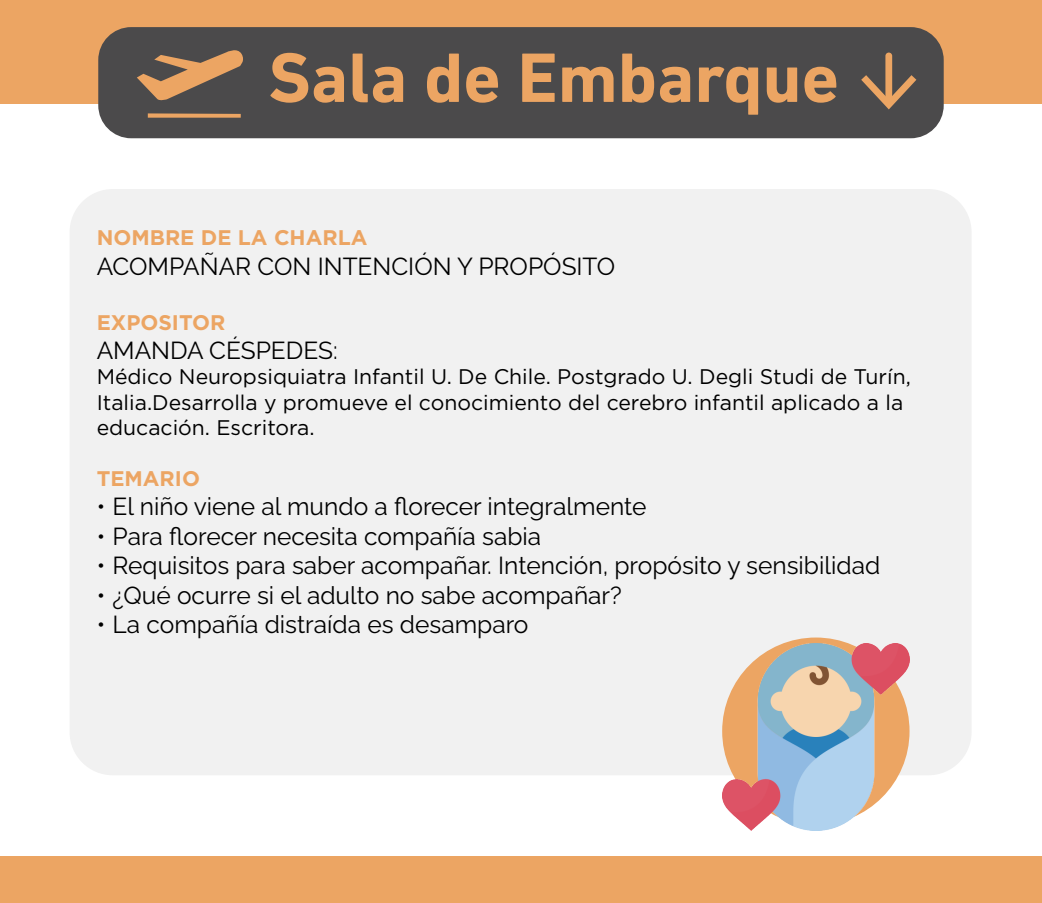
<style>
.page{position:relative;width:1042px;height:903px;background:#fff}
.page>*{position:absolute;margin:0;border:0;box-sizing:border-box;transform-origin:0 0}
.t1{font:700 71.05px "DIN Next LT Pro";color:#eca563}
.t2{font:24.5px "Raleway";color:#000}
.t3{font:21.18px/25.4px "Gotham";color:#000}
.t4{font:700 21.18px "Gotham";color:#eca563}
</style>
<div class="page">
<div style="left:70px;top:189px;width:901px;height:586px;background:#f1f1f1;border-radius:43px"></div>
<div style="left:0;top:0;width:1042px;height:104px;background:#eca563"></div>
<div style="left:98px;top:27px;width:845px;height:111px;background:#4b4a4b;border-radius:33px"></div>
<svg style="left:137px;top:50px;width:106px;height:51px"></svg>
<div style="left:885px;top:53px;width:7px;height:52px;background:#eca563;border-radius:3px"></div>
<svg style="left:861px;top:75px;width:55px;height:34px"></svg>
<div style="left:148px;top:113px;width:93px;height:5px;background:#eca563"></div>
<div style="left:0;top:857px;width:1042px;height:46px;background:#eca563"></div>
<img style="left:722px;top:643px;width:187px;height:187px">
<h1 class="t1" style="left:268px;top:36px;width:572px">Sala de Embarque</h1>
<p class="t4" style="left:97px;top:226px;width:272px">NOMBRE DE LA CHARLA</p>
<p class="t2" style="left:97px;top:247px;width:520px">ACOMPAÑAR CON INTENCIÓN Y PROPÓSITO</p>
<p class="t4" style="left:97px;top:310px;width:130px">EXPOSITOR</p>
<p class="t2" style="left:97px;top:331px;width:242px">AMANDA CÉSPEDES:</p>
<p class="t3" style="left:97px;top:364px;width:815px">Médico Neuropsiquiatra Infantil U. De Chile. Postgrado U. Degli Studi de Turín,<br>Italia.Desarrolla y promueve el conocimiento del cerebro infantil aplicado a la educación. Escritora.</p>
<p class="t4" style="left:97px;top:466px;width:105px">TEMARIO</p>
<p class="t2" style="left:97px;top:487px;width:551px">• El niño viene al mundo a florecer integralmente</p>
<p class="t2" style="left:97px;top:517px;width:446px">• Para florecer necesita compañía sabia</p>
<p class="t2" style="left:97px;top:546px;width:785px">• Requisitos para saber acompañar. Intención, propósito y sensibilidad</p>
<p class="t2" style="left:97px;top:575px;width:527px">• ¿Qué ocurre si el adulto no sabe acompañar?</p>
<p class="t2" style="left:97px;top:605px;width:433px">• La compañía distraída es desamparo</p>
</div>
